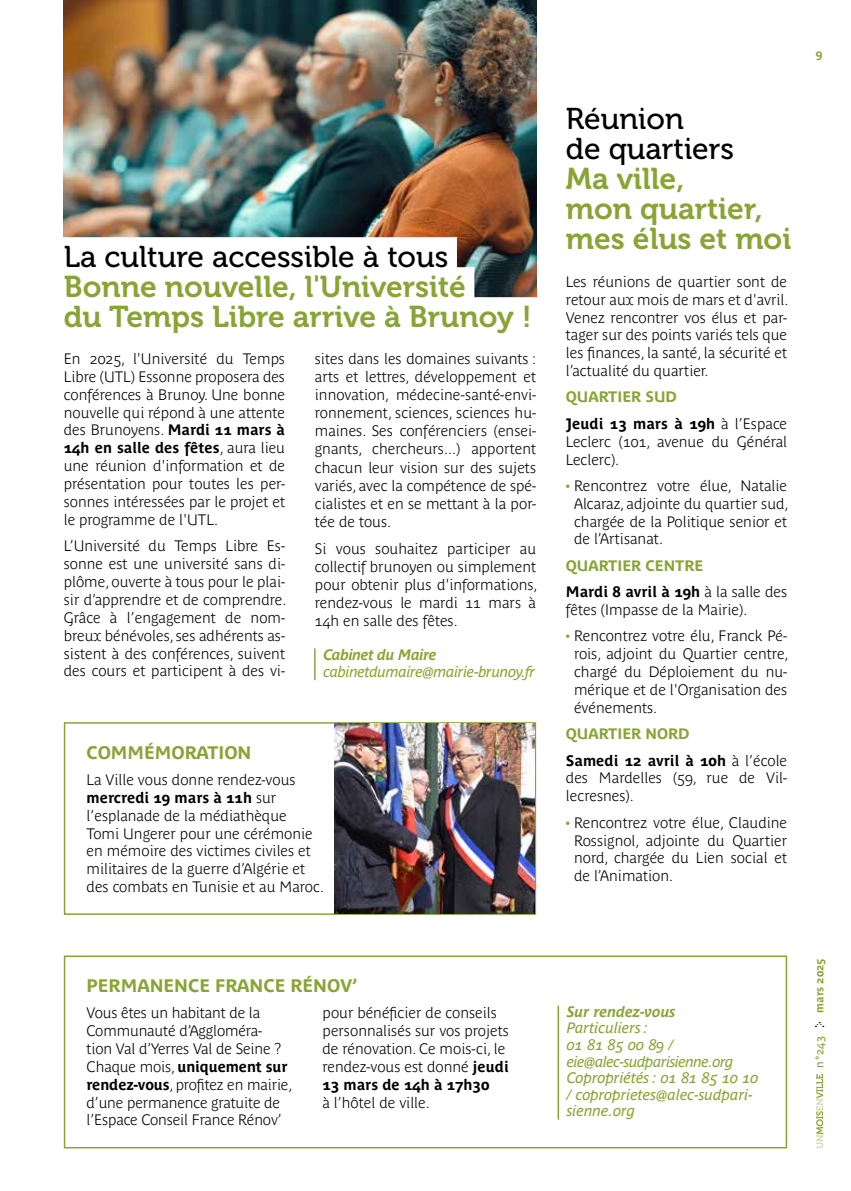
<style>
.page{position:relative;width:851px;height:1191px;background:#fff}
.page>*{position:absolute;margin:0;border:0;box-sizing:border-box;transform-origin:0 0}
.t1{font:30px/30px "Museo 700";color:#89a435}
.t2{font:30px/30px "Museo 500";color:#000}
.t3{font:700 18px "Parisine Plus Std";color:#89a435}
.t4{font:700 15px/17.9px "Parisine Plus Std Clair";color:#000;text-align:justify}
.t5{font:700 15px/26.4px "Parisine Plus Std";color:#000}
.t6{font:italic 15px/16.5px "Parisine Plus Std";color:#89a435}
.t7{font:italic 15px "Parisine Plus Std";letter-spacing:-.02em;color:#89a435}
.t8{font:italic 700 15px "Parisine Plus Std";color:#89a435}
.t9{font:italic 700 15px "Parisine Plus Std";letter-spacing:-.02em;color:#89a435}
.t10{font:700 12px "Parisine Plus Std";color:#89a435}
.t11{font:700 11.25px "Parisine Plus Std";color:#89a435}
.t12{font:11.25px "Parisine Plus Std";color:#89a435}
.s1{font-family:"Parisine Plus Std"}
.s2{font-family:"Parisine Plus Std Clair"}
.s3{color:#89a435}
</style>
<div class="page">
<svg style="left:816px;top:1074px;width:7px;height:74px"></svg>
<svg style="left:815px;top:1022px;width:8px;height:5px"></svg>
<hr style="left:557px;top:1005px;width:2px;height:114px;background:#89a435">
<div style="left:64px;top:955px;width:723px;height:193px;border:2px solid #89a435"></div>
<div style="left:64px;top:722px;width:472px;height:193px;border:2px solid #89a435"></div>
<img style="left:334px;top:723px;width:200px;height:190px">
<img style="left:64px;top:0;width:472px;height:297px">
<div style="left:60px;top:237px;width:397px;height:36px;background:#fff"></div>
<div style="left:60px;top:267px;width:414px;height:36px;background:#fff"></div>
<hr style="left:314px;top:648px;width:1px;height:32px;background:#89a435">
<h1 class="t2" style="left:64px;top:242px;width:386px">La culture accessible à tous</h1>
<h1 class="t1" style="left:64px;top:272px;width:469px">Bonne nouvelle, l'Université<br>du Temps Libre arrive à Brunoy !</h1>
<p class="t4" style="left:64px;top:350px;width:223px">En 2025, l'Université du Temps Libre (UTL) Essonne proposera des conférences à Brunoy. Une bonne nouvelle qui répond à une attente des Brunoyens. <span class="s1">Mardi 11 mars à</span></p>
<p class="t5" style="left:64px;top:435px;width:223px">14h en salle des fêtes<span class="s2">, aura lieu</span></p>
<p class="t4" style="left:64px;top:457px;width:223px">une réunion d'information et de présentation pour toutes les per&shy;sonnes intéressées par le projet et le programme de l'UTL.</p>
<p class="t4" style="left:64px;top:537px;width:224px">L’Université du Temps Libre Es&shy;sonne est une université sans di&shy;plôme, ouverte à tous pour le plai&shy;sir d’apprendre et de comprendre.<br>Grâce à l’engagement de nom&shy;breux bénévoles, ses adhérents as&shy;sistent à des conférences, suivent des cours et participent à des vi-</p>
<p class="t4" style="left:315px;top:349px;width:223px">sites dans les domaines suivants : arts et lettres, développement et innovation, médecine-santé-envi&shy;ronnement, sciences, sciences hu&shy;maines. Ses conférenciers (ensei&shy;gnants, chercheurs...) apportent chacun leur vision sur des sujets variés, avec la compétence de spé&shy;cialistes et en se mettant à la por&shy;tée de tous.</p>
<p class="t4" style="left:315px;top:539px;width:224px">Si vous souhaitez participer au collectif brunoyen ou simplement pour obtenir plus d'informations, rendez-vous le mardi 11 mars à 14h en salle des fêtes.</p>
<p class="t9" style="left:323px;top:646px;width:115px">Cabinet du Maire</p>
<p class="t7" style="left:323px;top:663px;width:213px">cabinetdumaire@mairie-brunoy.fr</p>
<p class="t3" style="left:87px;top:742px;width:166px">COMMÉMORATION</p>
<p class="t4" style="left:87px;top:770px;width:210px">La Ville vous donne rendez-vous</p>
<p class="t5" style="left:87px;top:784px;width:191px">mercredi 19 mars à 11h <span class="s2">sur</span></p>
<p class="t4" style="left:87px;top:806px;width:239px;text-align:left">l’esplanade de la médiathèque<br>Tomi Ungerer pour une cérémonie en mémoire des victimes civiles et militaires de la guerre d’Algérie et des combats en Tunisie et au Maroc.</p>
<p class="t3" style="left:87px;top:975px;width:272px">PERMANENCE FRANCE RÉNOV’</p>
<p class="t4" style="left:87px;top:1004px;width:196px;text-align:left">Vous êtes un habitant de la<br>Communauté d’Aggloméra&shy;tion Val d’Yerres Val de Seine ?</p>
<p class="t5" style="left:87px;top:1053px;width:202px"><span class="s2">Chaque mois,</span> uniquement sur</p>
<p class="t4" style="left:87px;top:1075px;width:207px;text-align:left"><span class="s1">rendez-vous</span>, profitez en mairie, d’une permanence gratuite de l’Espace Conseil France Rénov’</p>
<p class="t4" style="left:322px;top:1004px;width:188px;text-align:left">pour bénéficier de conseils personnalisés sur vos projets de rénovation. Ce mois-ci, le rendez-vous est donné <span class="s1">jeudi</span></p>
<p class="t5" style="left:322px;top:1071px;width:168px">13 mars de 14h à 17h30</p>
<p class="t4" style="left:322px;top:1093px;width:109px">à l’hôtel de ville.</p>
<h1 class="t2" style="left:566px;top:105px;width:170px">Réunion<br>de quartiers</h1>
<h1 class="t1" style="left:566px;top:164px;width:227px">Ma ville,<br>mon quartier, mes élus et moi</h1>
<p class="t4" style="left:566px;top:272px;width:224px">Les réunions de quartier sont de retour aux mois de mars et d'avril.<br>Venez rencontrer vos élus et par&shy;tager sur des points variés tels que les finances, la santé, la sécurité et l’actualité du quartier.</p>
<p class="t5" style="left:566px;top:384px;width:223px"><span class="s3">QUARTIER SUD<br></span>Jeudi 13 mars à 19h <span class="s2">à l’Espace</span></p>
<p class="t4" style="left:566px;top:432px;width:223px">Leclerc (101, avenue du Général<br>Leclerc).</p>
<p class="t4" style="left:574px;top:477px;width:216px;text-indent:-8px"><span class="s3">•</span> Rencontrez votre élue, Natalie Alcaraz, adjointe du quartier sud, chargée de la Politique senior et de l’Artisanat.</p>
<p class="t5" style="left:566px;top:552px;width:223px"><span class="s3">QUARTIER CENTRE<br></span>Mardi 8 avril à 19h <span class="s2">à la salle des</span></p>
<p class="t4" style="left:566px;top:601px;width:183px">fêtes (Impasse de la Mairie).</p>
<p class="t4" style="left:574px;top:627px;width:216px;text-indent:-8px"><span class="s3">•</span> Rencontrez votre élu, Franck Pé&shy;rois, adjoint du Quartier centre, chargé du Déploiement du nu&shy;mérique et de l'Organisation des événements.</p>
<p class="t5" style="left:566px;top:720px;width:223px"><span class="s3">QUARTIER NORD<br></span>Samedi 12 avril à 10h <span class="s2">à l’école</span></p>
<p class="t4" style="left:566px;top:769px;width:223px">des Mardelles (59, rue de Vil&shy;lecresnes).</p>
<p class="t4" style="left:574px;top:813px;width:215px;text-indent:-8px"><span class="s3">•</span> Rencontrez votre élue, Claudine Rossignol, adjointe du Quartier nord, chargée du Lien social et de l’Animation.</p>
<p class="t10" style="left:815px;top:47px;width:8px">9</p>
<p class="t8" style="left:566px;top:1003px;width:110px">Sur rendez-vous</p>
<p class="t6" style="left:566px;top:1020px;width:193px">Particuliers :<br>01 81 85 00 89 / eie@alec-sudparisienne.org<br>Copropriétés : 01 81 85 10 10 / coproprietes@alec-sudpari&shy;sienne.org</p>
<p class="t11" style="left:812px;top:1012px;width:56px;rotate:-90deg">mars 2025</p>
<p class="t12" style="left:812px;top:1067px;width:33px;rotate:-90deg">n°243</p>
</div>
